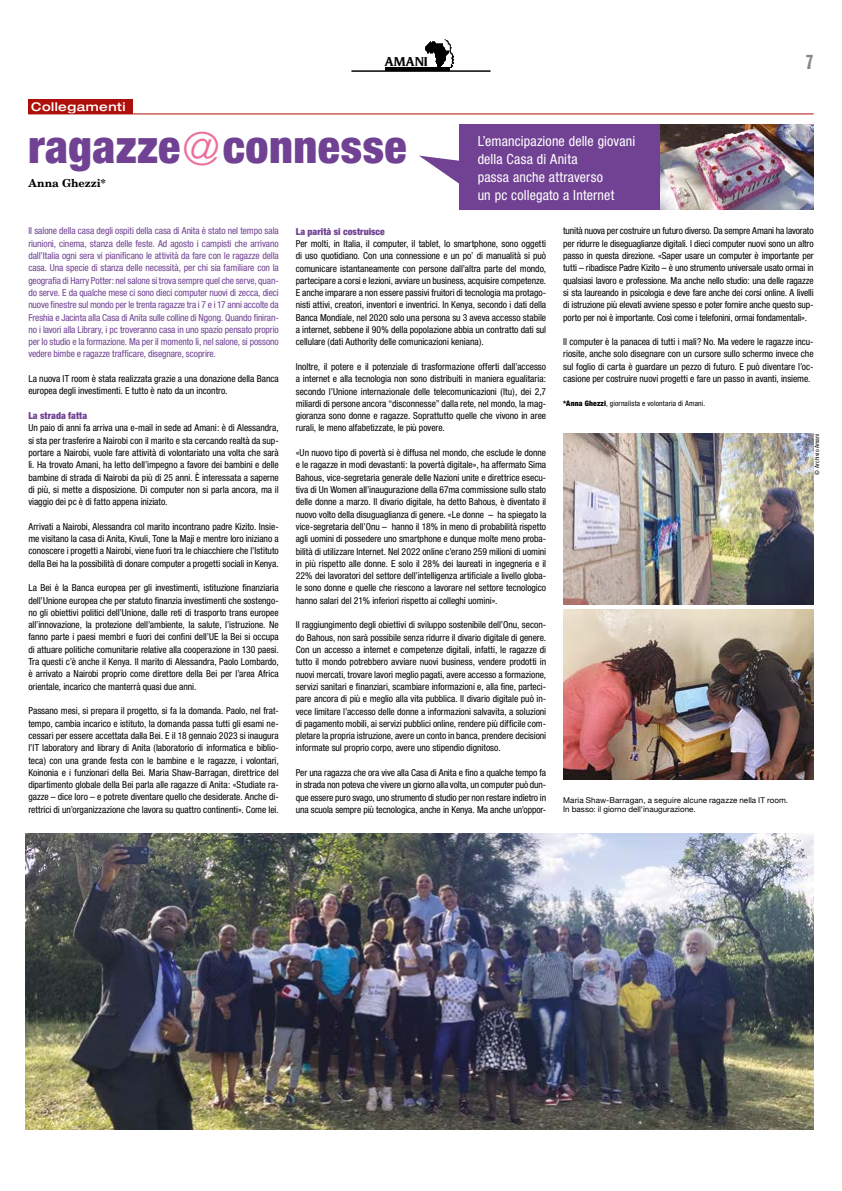
<style>
.page{position:relative;width:842px;height:1191px;background:#fff}
.page>*{position:absolute;margin:0;border:0;box-sizing:border-box;transform-origin:0 0}
.t1{font:900 condensed 46px "Helvetica Neue";letter-spacing:.01em;color:#714293}
.t2{font:extra-condensed 20px "Franklin Gothic BT";color:#878787}
.t3{font:condensed 14px/18px "Helvetica Neue";letter-spacing:.01em;color:#fff}
.t4{font:italic 700 14px "Novarese";color:#000}
.t5{font:500 expanded 12px "Helvetica Neue";letter-spacing:.04em;color:#fff}
.t6{font:700 11px "New Century Schlbk";color:#000}
.t7{font:condensed 9.6px/12.3px "Helvetica Neue";letter-spacing:-.005em;color:#000;text-align:justify}
.t8{font:condensed 9.6px/12.3px "Helvetica Neue";letter-spacing:-.01em;color:#714293;text-align:justify}
.t9{font:900 condensed 9.6px "Helvetica Neue";letter-spacing:.005em;color:#714293}
.t10{font:8px/9px "Helvetica Neue";letter-spacing:.005em;color:#000}
.t11{font:condensed 7.5px "Helvetica Neue";letter-spacing:.02em;color:#000}
.t12{font:condensed 6px "Helvetica Neue";letter-spacing:.015em;color:#000}
.s1{font-weight:300;color:#ed6e9c}
.s2{font-weight:900}
</style>
<div class="page">
<hr style="left:351px;top:71px;width:139px;height:1px;background:#000">
<hr style="left:385px;top:67px;width:65px;height:4px;background:#000">
<img style="left:450px;top:44px;width:4px;height:24px">
<img style="left:425px;top:39px;width:25px;height:28px">
<div style="left:28px;top:99px;width:105px;height:14px;background:#ae0f0a"></div>
<hr style="left:28px;top:113px;width:786px;height:1px;background:#ae0f0a">
<img style="left:563px;top:434px;width:251px;height:170px">
<img style="left:563px;top:609px;width:251px;height:171px">
<img style="left:25px;top:833px;width:789px;height:296px">
<div style="left:459px;top:125px;width:201px;height:85px;background:#714293"></div>
<svg style="left:419px;top:156px;width:40px;height:28px"></svg>
<img style="left:660px;top:125px;width:154px;height:85px">
<h3 class="t4" style="left:385px;top:53px;width:45px">AMANI</h3>
<h2 class="t2" style="left:806px;top:51px;width:9px">7</h2>
<p class="t5" style="left:31px;top:99px;width:96px">Collegamenti</p>
<h1 class="t1" style="left:28px;top:119px;width:380px">ragazze<span class="s1">@</span>connesse</h1>
<p class="t6" style="left:28px;top:176px;width:79px">Anna Ghezzi*</p>
<p class="t8" style="left:28px;top:225px;width:252px">Il salone della casa degli ospiti della casa di Anita è stato nel tempo sala riunioni, cinema, stanza delle feste. Ad agosto i campisti che arrivano dall’Italia ogni sera vi pianificano le attività da fare con le ragazze della casa. Una specie di stanza delle necessità, per chi sia familiare con la geografia di Harry Potter: nel salone si trova sempre quel che serve, quan&shy;do serve. E da qualche mese ci sono dieci computer nuovi di zecca, dieci nuove finestre sul mondo per le trenta ragazze tra i 7 e i 17 anni accolte da Freshia e Jacinta alla Casa di Anita sulle colline di Ngong. Quando finiran&shy;no i lavori alla Library, i pc troveranno casa in uno spazio pensato proprio per lo studio e la formazione. Ma per il momento lì, nel salone, si possono vedere bimbe e ragazze trafficare, disegnare, scoprire.</p>
<p class="t7" style="left:28px;top:372px;width:252px">La nuova IT room è stata realizzata grazie a una donazione della Banca europea degli investimenti. E tutto è nato da un incontro.</p>
<p class="t9" style="left:28px;top:410px;width:60px">La strada fatta</p>
<p class="t7" style="left:28px;top:422px;width:252px">Un paio di anni fa arriva una e-mail in sede ad Amani: è di Alessandra, si sta per trasferire a Nairobi con il marito e sta cercando realtà da sup&shy;portare a Nairobi, vuole fare attività di volontariato una volta che sarà lì. Ha trovato Amani, ha letto dell’impegno a favore dei bambini e delle bambine di strada di Nairobi da più di 25 anni. È interessata a saperne di più, si mette a disposizione. Di computer non si parla ancora, ma il viaggio dei pc è di fatto appena iniziato.</p>
<p class="t7" style="left:28px;top:520px;width:252px">Arrivati a Nairobi, Alessandra col marito incontrano padre Kizito. Insie&shy;me visitano la casa di Anita, Kivuli, Tone la Maji e mentre loro iniziano a conoscere i progetti a Nairobi, viene fuori tra le chiacchiere che l’Istituto della Bei ha la possibilità di donare computer a progetti sociali in Kenya.</p>
<p class="t7" style="left:28px;top:581px;width:252px">La Bei è la Banca europea per gli investimenti, istituzione finanziaria dell’Unione europea che per statuto finanzia investimenti che sostengo&shy;no gli obiettivi politici dell’Unione, dalle reti di trasporto trans europee all’innovazione, la protezione dell’ambiente, la salute, l’istruzione. Ne fanno parte i paesi membri e fuori dei confini dell’UE la Bei si occupa di attuare politiche comunitarie relative alla cooperazione in 130 paesi.<br>Tra questi c’è anche il Kenya. Il marito di Alessandra, Paolo Lombardo, è arrivato a Nairobi proprio come direttore della Bei per l’area Africa orientale, incarico che manterrà quasi due anni.</p>
<p class="t7" style="left:28px;top:704px;width:252px">Passano mesi, si prepara il progetto, si fa la domanda. Paolo, nel frat&shy;tempo, cambia incarico e istituto, la domanda passa tutti gli esami ne&shy;cessari per essere accettata dalla Bei. E il 18 gennaio 2023 si inaugura l’IT laboratory and library di Anita (laboratorio di informatica e biblio&shy;teca) con una grande festa con le bambine e le ragazze, i volontari, Koinonia e i funzionari della Bei. Maria Shaw-Barragan, direttrice del dipartimento globale della Bei parla alle ragazze di Anita: «Studiate ra&shy;gazze – dice loro – e potrete diventare quello che desiderate. Anche di&shy;rettrici di un’organizzazione che lavora su quattro continenti». Come lei.</p>
<h3 class="t3" style="left:478px;top:132px;width:159px">L’emancipazione delle giovani della Casa di Anita<br>passa anche attraverso<br>un pc collegato a Internet</h3>
<p class="t7" style="left:563px;top:225px;width:252px">tunità nuova per costruire un futuro diverso. Da sempre Amani ha lavorato per ridurre le diseguaglianze digitali. I dieci computer nuovi sono un altro passo in questa direzione. «Saper usare un computer è importante per tutti – ribadisce Padre Kizito – è uno strumento universale usato ormai in qualsiasi lavoro e professione. Ma anche nello studio: una delle ragazze si sta laureando in psicologia e deve fare anche dei corsi online. A livelli di istruzione più elevati avviene spesso e poter fornire anche questo sup&shy;porto per noi è importante. Così come i telefonini, ormai fondamentali».</p>
<p class="t7" style="left:563px;top:335px;width:252px">Il computer è la panacea di tutti i mali? No. Ma vedere le ragazze incu&shy;riosite, anche solo disegnare con un cursore sullo schermo invece che sul foglio di carta è guardare un pezzo di futuro. E può diventare l’oc&shy;casione per costruire nuovi progetti e fare un passo in avanti, insieme.</p>
<p class="t11" style="left:563px;top:399px;width:143px"><span class="s2">*Anna Ghezzi</span>, giornalista e volontaria di Amani.</p>
<p class="t9" style="left:296px;top:225px;width:91px">La parità si costruisce</p>
<p class="t7" style="left:296px;top:237px;width:252px">Per molti, in Italia, il computer, il tablet, lo smartphone, sono oggetti di uso quotidiano. Con una connessione e un po’ di manualità si può comunicare istantaneamente con persone dall’altra parte del mondo, partecipare a corsi e lezioni, avviare un business, acquisire competenze.<br>E anche imparare a non essere passivi fruitori di tecnologia ma protago&shy;nisti attivi, creatori, inventori e inventrici. In Kenya, secondo i dati della Banca Mondiale, nel 2020 solo una persona su 3 aveva accesso stabile a internet, sebbene il 90% della popolazione abbia un contratto dati sul cellulare (dati Authority delle comunicazioni keniana).</p>
<p class="t7" style="left:296px;top:360px;width:252px">Inoltre, il potere e il potenziale di trasformazione offerti dall’accesso a internet e alla tecnologia non sono distribuiti in maniera egualitaria: secondo l’Unione internazionale delle telecomunicazioni (Itu), dei 2,7 miliardi di persone ancora “disconnesse” dalla rete, nel mondo, la mag&shy;gioranza sono donne e ragazze. Soprattutto quelle che vivono in aree rurali, le meno alfabetizzate, le più povere.</p>
<p class="t7" style="left:296px;top:446px;width:252px">«Un nuovo tipo di povertà si è diffusa nel mondo, che esclude le donne e le ragazze in modi devastanti: la povertà digitale», ha affermato Sima Bahous, vice-segretaria generale delle Nazioni unite e direttrice esecu&shy;tiva di Un Women all’inaugurazione della 67ma commissione sullo stato delle donne a marzo. Il divario digitale, ha detto Bahous, è diventato il nuovo volto della disuguaglianza di genere. «Le donne – ha spiegato la vice-segretaria dell’Onu – hanno il 18% in meno di probabilità rispetto agli uomini di possedere uno smartphone e dunque molte meno proba&shy;bilità di utilizzare Internet. Nel 2022 online c’erano 259 milioni di uomini in più rispetto alle donne. E solo il 28% dei laureati in ingegneria e il 22% dei lavoratori del settore dell’intelligenza artificiale a livello globa&shy;le sono donne e quelle che riescono a lavorare nel settore tecnologico hanno salari del 21% inferiori rispetto ai colleghi uomini».</p>
<p class="t7" style="left:296px;top:619px;width:252px">Il raggiungimento degli obiettivi di sviluppo sostenibile dell’Onu, secon&shy;do Bahous, non sarà possibile senza ridurre il divario digitale di genere.<br>Con un accesso a internet e competenze digitali, infatti, le ragazze di tutto il mondo potrebbero avviare nuovi business, vendere prodotti in nuovi mercati, trovare lavori meglio pagati, avere accesso a formazione, servizi sanitari e finanziari, scambiare informazioni e, alla fine, parteci&shy;pare ancora di più e meglio alla vita pubblica. Il divario digitale può in&shy;vece limitare l’accesso delle donne a informazioni salvavita, a soluzioni di pagamento mobili, ai servizi pubblici online, rendere più difficile com&shy;pletare la propria istruzione, avere un conto in banca, prendere decisioni informate sul proprio corpo, avere uno stipendio dignitoso.</p>
<p class="t7" style="left:296px;top:766px;width:252px">Per una ragazza che ora vive alla Casa di Anita e fino a qualche tempo fa in strada non poteva che vivere un giorno alla volta, un computer può dun&shy;que essere puro svago, uno strumento di studio per non restare indietro in una scuola sempre più tecnologica, anche in Kenya. Ma anche un’oppor-</p>
<p class="t12" style="left:813px;top:474px;width:42px;rotate:-90deg">© Archivio Amani</p>
<p class="t10" style="left:563px;top:796px;width:226px">Maria Shaw-Barragan, a seguire alcune ragazze nella IT room.<br>In basso: il giorno dell'inaugurazione.</p>
</div>
